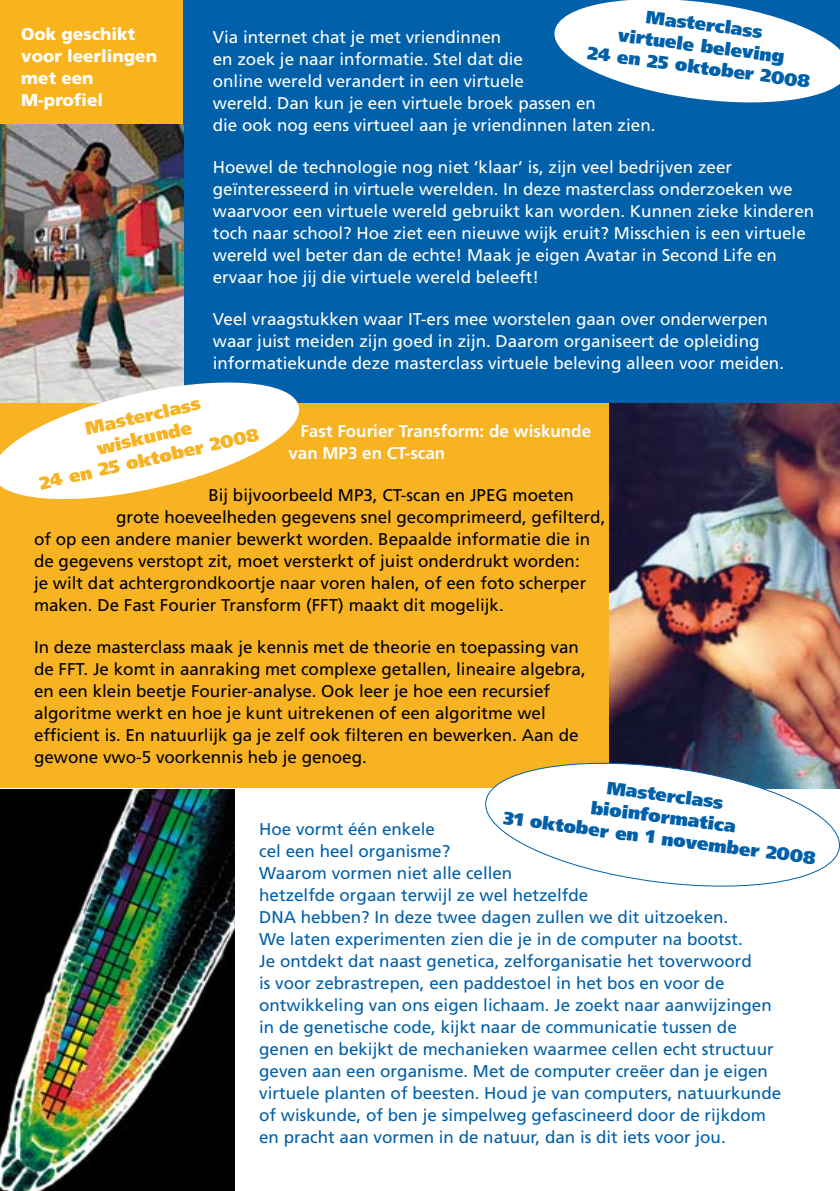
<style>
.page{position:relative;width:840px;height:1191px;background:#fff}
.page>*{position:absolute;margin:0;border:0;box-sizing:border-box;transform-origin:0 0}
.t1{font:900 18px/21.6px "Frutiger LT Std";color:#0060a9;text-align:center}
.t2{font:900 18px/21.6px "Frutiger LT Std";color:#f8b323;text-align:center}
.t3{font:17px/22px "Frutiger LT Std";color:#fff}
.t4{font:17px/22px "Frutiger LT Std";color:#0060a9}
.t5{font:17px/22px "Frutiger LT Std";color:#000}
.t6{font:700 17px/22px "Frutiger LT Std";color:#fff}
.t7{font:900 17px/22px "Frutiger LT Std";color:#fff}
</style>
<div class="page">
<div style="left:0;top:0;width:184px;height:125px;background:#f9b41d"></div>
<div style="left:0;top:403px;width:633px;height:385px;background:#f8b323"></div>
<img style="left:609px;top:403px;width:230px;height:351px">
<img style="left:0;top:789px;width:234px;height:402px">
<div style="left:183px;top:0;width:656px;height:403px;background:#0060a9"></div>
<img style="left:0;top:125px;width:183px;height:250px">
<svg style="left:554px;top:0;width:285px;height:103px"></svg>
<svg style="left:0;top:375px;width:300px;height:125px;fill:#fff"></svg>
<svg style="left:485px;top:754px;width:354px;height:133px"></svg>
<p class="t7" style="left:21px;top:23px;width:137px">Ook geschikt voor leerlingen met een<br>M-profiel</p>
<p class="t1" style="left:593px;top:0;width:225px;rotate:7deg">Masterclass<br>virtuele beleving<br>24 en 25 oktober 2008</p>
<p class="t3" style="left:213px;top:26px;width:444px">Via internet chat je met vriendinnen<br>en zoek je naar informatie. Stel dat die<br>online wereld verandert in een virtuele<br>wereld. Dan kun je een virtuele broek passen en<br>die ook nog eens virtueel aan je vriendinnen laten zien.</p>
<p class="t3" style="left:213px;top:156px;width:602px">Hoewel de technologie nog niet ‘klaar’ is, zijn veel bedrijven zeer geïnteresseerd in virtuele werelden. In deze masterclass onderzoeken we waarvoor een virtuele wereld gebruikt kan worden. Kunnen zieke kinderen toch naar school? Hoe ziet een nieuwe wijk eruit? Misschien is een virtuele wereld wel beter dan de echte! Maak je eigen Avatar in Second Life en ervaar hoe jij die virtuele wereld beleeft!</p>
<p class="t3" style="left:213px;top:308px;width:572px">Veel vraagstukken waar IT-ers mee worstelen gaan over onderwerpen waar juist meiden zijn goed in zijn. Daarom organiseert de opleiding informatiekunde deze masterclass virtuele beleving alleen voor meiden.</p>
<p class="t2" style="left:28px;top:431px;width:225px;rotate:-13deg">Masterclass<br>wiskunde<br>24 en 25 oktober 2008</p>
<p class="t6" style="left:288px;top:420px;width:304px;text-indent:12px">Fast Fourier Transform: de wiskunde van MP3 en CT-scan</p>
<p class="t5" style="left:208px;top:484px;width:367px">Bij bijvoorbeeld MP3, CT-scan en JPEG moeten</p>
<p class="t5" style="left:116px;top:506px;width:490px">grote hoeveelheden gegevens snel gecomprimeerd, gefilterd,</p>
<p class="t5" style="left:34px;top:528px;width:557px">of op een andere manier bewerkt worden. Bepaalde informatie die in</p>
<p class="t5" style="left:34px;top:550px;width:547px">de gegevens verstopt zit, moet versterkt of juist onderdrukt worden:</p>
<p class="t5" style="left:34px;top:572px;width:553px">je wilt dat achtergrondkoortje naar voren halen, of een foto scherper</p>
<p class="t5" style="left:34px;top:594px;width:471px">maken. De Fast Fourier Transform (FFT) maakt dit mogelijk.</p>
<p class="t5" style="left:34px;top:636px;width:553px">In deze masterclass maak je kennis met de theorie en toepassing van de FFT. Je komt in aanraking met complexe getallen, lineaire algebra, en een klein beetje Fourier-analyse. Ook leer je hoe een recursief algoritme werkt en hoe je kunt uitrekenen of een algoritme wel efficient is. En natuurlijk ga je zelf ook filteren en bewerken. Aan de gewone vwo-5 voorkennis heb je genoeg.</p>
<p class="t1" style="left:510px;top:765px;width:316px;rotate:7deg">Masterclass<br>bioinformatica<br>31 oktober en 1 november 2008</p>
<p class="t4" style="left:259px;top:818px;width:523px">Hoe vormt één enkele<br>cel een heel organisme?<br>Waarom vormen niet alle cellen<br>hetzelfde orgaan terwijl ze wel hetzelfde<br>DNA hebben? In deze twee dagen zullen we dit uitzoeken.<br>We laten experimenten zien die je in de computer na bootst.<br>Je ontdekt dat naast genetica, zelforganisatie het toverwoord<br>is voor zebrastrepen, een paddestoel in het bos en voor de ontwikkeling van ons eigen lichaam. Je zoekt naar aanwijzingen in de genetische code, kijkt naar de communicatie tussen de genen en bekijkt de mechanieken waarmee cellen echt structuur geven aan een organisme. Met de computer creëer dan je eigen virtuele planten of beesten. Houd je van computers, natuurkunde of wiskunde, of ben je simpelweg gefascineerd door de rijkdom en pracht aan vormen in de natuur, dan is dit iets voor jou.</p>
</div>
